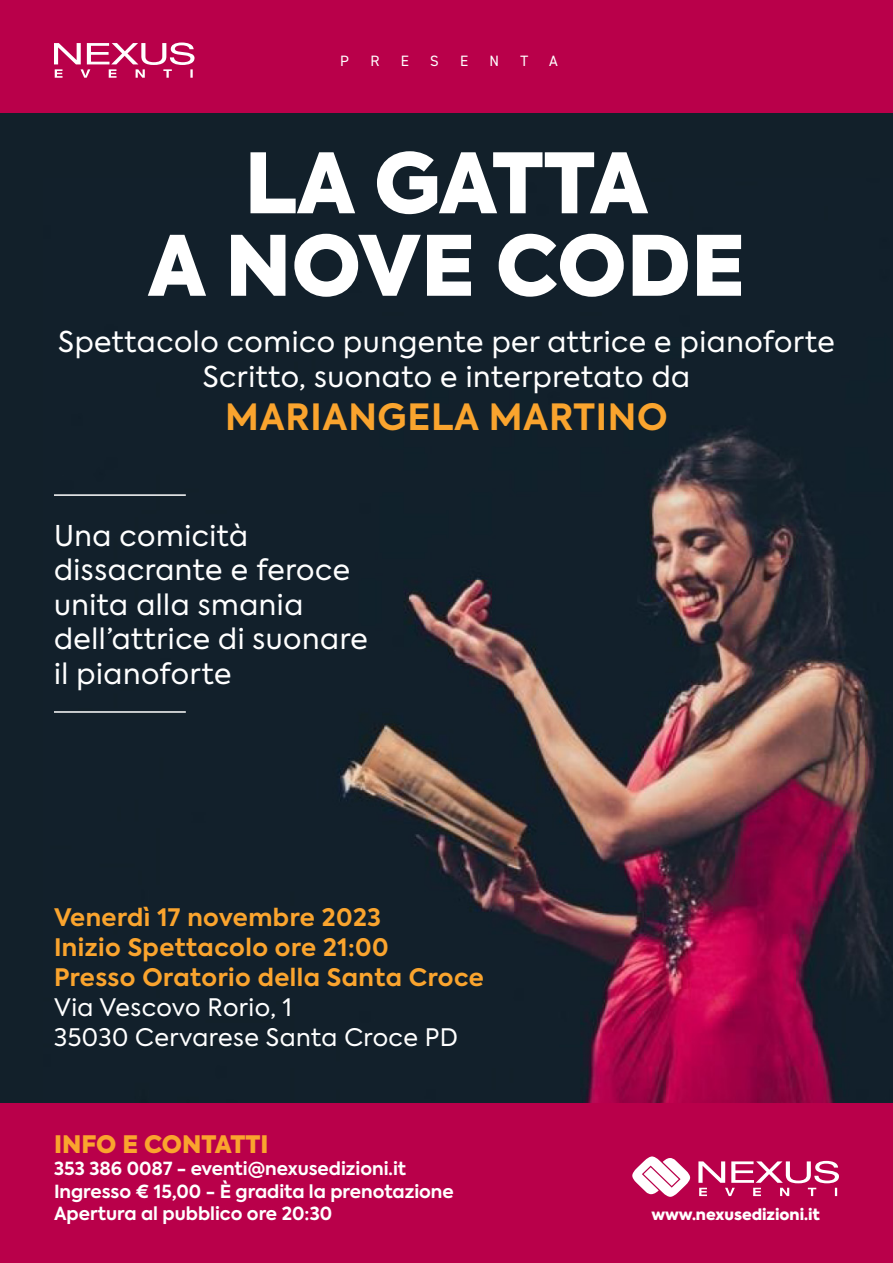
<style>
.page{position:relative;width:893px;height:1263px;background:#fff}
.page>*{position:absolute;margin:0;border:0;box-sizing:border-box;transform-origin:0 0}
.t1{font:900 82.5px "Axiforma";color:#fff}
.t2{font:700 36px "Axiforma";letter-spacing:.02em;color:#faa42e}
.t3{font:28.5px/34.5px "Axiforma";letter-spacing:.02em;color:#fff}
.t4{font:700 24px "Axiforma";letter-spacing:.02em;color:#faa42e}
.t5{font:24px "Axiforma";letter-spacing:.02em;color:#fff}
.Paragrafo_base{font:900 24px "Axiforma";color:#faa42e}
.Paragrafo_base-2{font:700 18px "Axiforma";color:#fff}
.Paragrafo_base-3{font:900 15.3px "Axiforma";color:#fff}
.Paragrafo_base-4{font:15px "DIN2014";color:#fff}
</style>
<div class="page">
<div style="left:0;top:0;width:893px;height:1123px;background:#12202a"></div>
<img style="left:339px;top:429px;width:554px;height:674px">
<div style="left:0;top:1103px;width:893px;height:160px;background:#b9004a"></div>
<svg style="left:632px;top:1156px;width:58px;height:41px"></svg>
<svg style="left:698px;top:1161px;width:141px;height:35px"></svg>
<hr style="left:54px;top:494px;width:132px;height:2px;background:#fff">
<hr style="left:54px;top:711px;width:132px;height:2px;background:#fff">
<div style="left:0;top:0;width:893px;height:113px;background:#b9004a"></div>
<svg style="left:54px;top:43px;width:141px;height:35px"></svg>
<p class="Paragrafo_base-4" style="left:340px;top:52px;width:10px">P</p>
<p class="Paragrafo_base-4" style="left:370px;top:52px;width:11px">R</p>
<p class="Paragrafo_base-4" style="left:401px;top:52px;width:10px">E</p>
<p class="Paragrafo_base-4" style="left:430px;top:52px;width:10px">S</p>
<p class="Paragrafo_base-4" style="left:460px;top:52px;width:10px">E</p>
<p class="Paragrafo_base-4" style="left:489px;top:52px;width:11px">N</p>
<p class="Paragrafo_base-4" style="left:520px;top:52px;width:9px">T</p>
<p class="Paragrafo_base-4" style="left:549px;top:52px;width:10px">A</p>
<p class="t1" style="left:244px;top:124px;width:406px">LA GATTA</p>
<p class="t1" style="left:148px;top:207px;width:599px">A NOVE CODE</p>
<p class="t3" style="left:58px;top:325px;width:778px">Spettacolo comico pungente per attrice e pianoforte</p>
<p class="t3" style="left:203px;top:359px;width:489px">Scritto, suonato e interpretato da</p>
<p class="t2" style="left:225px;top:392px;width:444px">MARIANGELA MARTINO</p>
<p class="t3" style="left:54px;top:518px;width:298px">Una comicità dissacrante e feroce</p>
<p class="t3" style="left:54px;top:587px;width:315px">unita alla smania dell’attrice di suonare</p>
<p class="t3" style="left:54px;top:656px;width:179px">il pianoforte</p>
<p class="t4" style="left:54px;top:901px;width:328px">Venerdì 17 novembre 2023</p>
<p class="t4" style="left:54px;top:931px;width:336px">Inizio Spettacolo ore 21:00</p>
<p class="t4" style="left:54px;top:961px;width:431px">Presso Oratorio della Santa Croce</p>
<p class="t5" style="left:54px;top:992px;width:240px">Via Vescovo Rorio, 1</p>
<p class="t5" style="left:54px;top:1022px;width:406px">35030 Cervarese Santa Croce PD</p>
<p class="Paragrafo_base" style="left:54px;top:1127px;width:216px">INFO E CONTATTI</p>
<p class="Paragrafo_base-2" style="left:54px;top:1157px;width:354px">353 386 0087 - eventi@nexusedizioni.it</p>
<p class="Paragrafo_base-2" style="left:54px;top:1179px;width:401px">Ingresso € 15,00 - È gradita la prenotazione</p>
<p class="Paragrafo_base-2" style="left:54px;top:1202px;width:280px">Apertura al pubblico ore 20:30</p>
<p class="Paragrafo_base-3" style="left:651px;top:1204px;width:170px">www.nexusedizioni.it</p>
</div>
